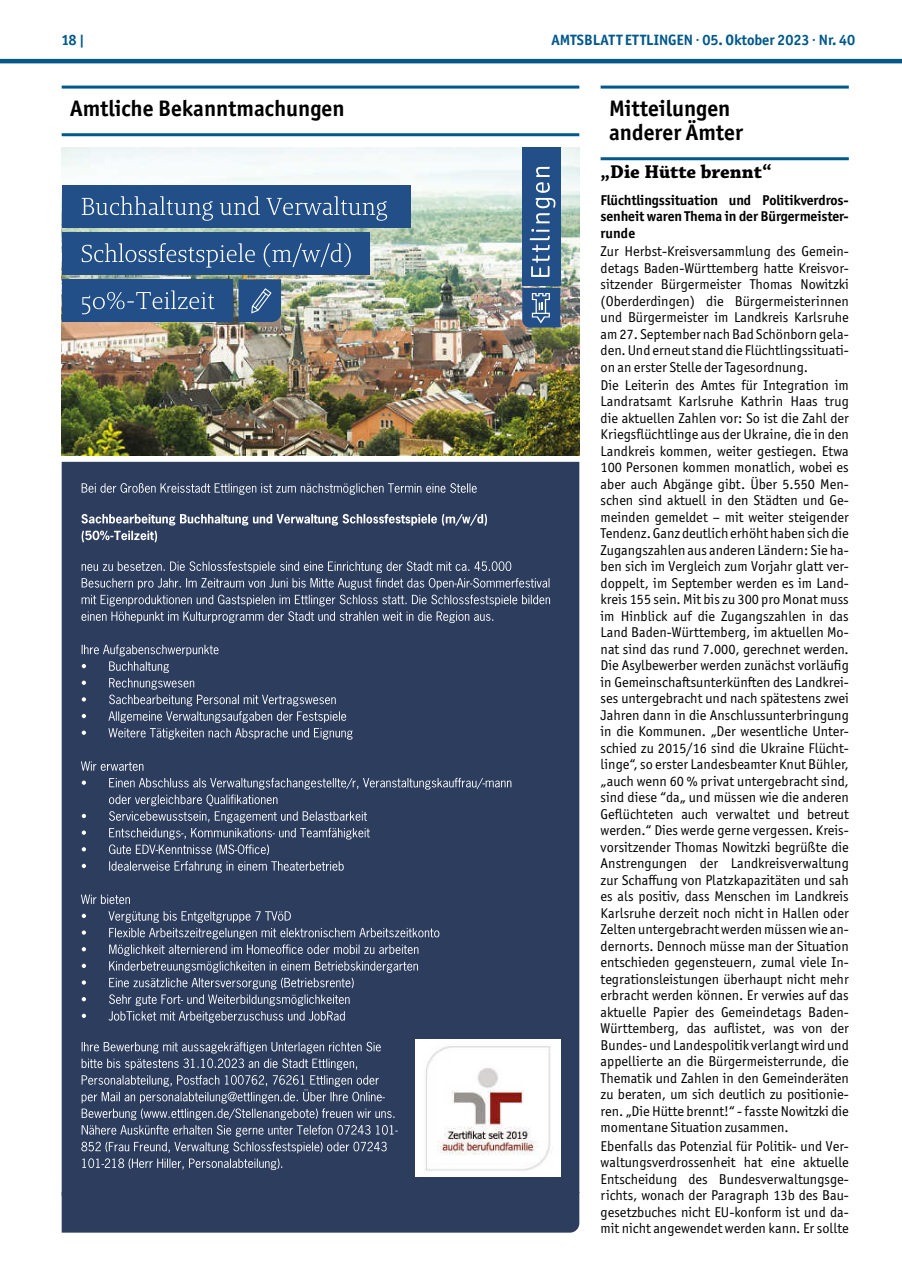
<style>
.page{position:relative;width:902px;height:1280px;background:#fff}
.page>*{position:absolute;margin:0;border:0;box-sizing:border-box;transform-origin:0 0}
.t1{font:700 22.5px/24px "Officina Sans ITC Pro";color:#000}
.t2{font:700 19.5px "Chaparral Pro";color:#000}
.t3{font:700 15px "Officina Sans ITC Pro";color:#00588b}
.t4{font:14.25px/16.5px "Officina Sans ITC Pro";color:#000;text-align:justify}
.t5{font:700 14.25px/16.5px "Officina Sans ITC Pro";letter-spacing:-.01em;color:#000;text-align:justify}
</style>
<div class="page">
<hr style="left:0;top:59px;width:901px;height:4px;background:#00588b">
<hr style="left:600px;top:86px;width:248px;height:3px;background:#00588b">
<hr style="left:600px;top:157px;width:248px;height:3px;background:#00588b">
<hr style="left:62px;top:86px;width:517px;height:3px;background:#00588b">
<hr style="left:62px;top:133px;width:517px;height:3px;background:#00588b">
<div style="left:62px;top:462px;width:517px;height:731px;background:#2d3d5d"></div>
<svg style="left:82px;top:483px;width:395px;height:12px"></svg>
<svg style="left:81px;top:514px;width:406px;height:28px"></svg>
<svg style="left:81px;top:561px;width:469px;height:62px"></svg>
<svg style="left:82px;top:645px;width:270px;height:95px"></svg>
<svg style="left:81px;top:761px;width:62px;height:10px"></svg>
<svg style="left:82px;top:778px;width:429px;height:77px"></svg>
<svg style="left:82px;top:861px;width:262px;height:12px"></svg>
<svg style="left:81px;top:895px;width:49px;height:9px"></svg>
<svg style="left:82px;top:911px;width:357px;height:112px"></svg>
<svg style="left:81px;top:1042px;width:316px;height:128px"></svg>
<img style="left:415px;top:1040px;width:145px;height:136px">
<img style="left:62px;top:148px;width:517px;height:307px">
<div style="left:62px;top:185px;width:348px;height:43px;background:#224f88"></div>
<svg style="left:82px;top:196px;width:305px;height:25px"></svg>
<div style="left:62px;top:232px;width:307px;height:43px;background:#224f88"></div>
<svg style="left:82px;top:243px;width:269px;height:25px"></svg>
<div style="left:62px;top:279px;width:170px;height:43px;background:#224f88"></div>
<svg style="left:82px;top:290px;width:132px;height:24px"></svg>
<svg style="left:238px;top:279px;width:43px;height:43px"></svg>
<div style="left:522px;top:148px;width:38px;height:138px;background:#224f88"></div>
<svg style="left:522px;top:288px;width:38px;height:39px"></svg>
<svg style="left:535px;top:167px;width:20px;height:56px"></svg>
<svg style="left:529px;top:229px;width:20px;height:48px"></svg>
<div style="left:62px;top:1193px;width:517px;height:43px;background:linear-gradient(to right,#fff,#fff)"></div>
<div style="left:62px;top:1193px;width:517px;height:39px;background:#2d3d5d"></div>
<p class="t3" style="left:62px;top:31px;width:25px">18 |</p>
<p class="t3" style="left:551px;top:31px;width:305px">AMTSBLATT ETTLINGEN · 05. Oktober 2023 · Nr. 40</p>
<h1 class="t1" style="left:70px;top:96px;width:276px">Amtliche Bekanntmachungen</h1>
<h1 class="t1" style="left:609px;top:96px;width:135px">Mitteilungen anderer Ämter</h1>
<h2 class="t2" style="left:600px;top:160px;width:172px">„Die Hütte brennt“</h2>
<p class="t5" style="left:600px;top:191px;width:250px">Flüchtlingssituation und Politikverdros&shy;senheit waren Thema in der Bürgermeister&shy;runde</p>
<p class="t4" style="left:600px;top:243px;width:250px">Zur Herbst-Kreisversammlung des Gemein&shy;detags Baden-Württemberg hatte Kreisvor&shy;sitzender Bürgermeister Thomas Nowitzki (Oberderdingen) die Bürgermeisterinnen und Bürgermeister im Landkreis Karlsruhe am 27. September nach Bad Schönborn gela&shy;den. Und erneut stand die Flüchtlingssituati&shy;on an erster Stelle der Tagesordnung.</p>
<p class="t4" style="left:600px;top:377px;width:250px">Die Leiterin des Amtes für Integration im Landratsamt Karlsruhe Kathrin Haas trug die aktuellen Zahlen vor: So ist die Zahl der Kriegsflüchtlinge aus der Ukraine, die in den Landkreis kommen, weiter gestiegen. Etwa 100 Personen kommen monatlich, wobei es aber auch Abgänge gibt. Über 5.550 Men&shy;schen sind aktuell in den Städten und Ge&shy;meinden gemeldet – mit weiter steigender Tendenz. Ganz deutlich erhöht haben sich die Zugangszahlen aus anderen Ländern: Sie ha&shy;ben sich im Vergleich zum Vorjahr glatt ver&shy;doppelt, im September werden es im Land&shy;kreis 155 sein. Mit bis zu 300 pro Monat muss im Hinblick auf die Zugangszahlen in das Land Baden-Württemberg, im aktuellen Mo&shy;nat sind das rund 7.000, gerechnet werden.<br>Die Asylbewerber werden zunächst vorläufig in Gemeinschaftsunterkünften des Landkrei&shy;ses untergebracht und nach spätestens zwei Jahren dann in die Anschlussunterbringung in die Kommunen. „Der wesentliche Unter&shy;schied zu 2015/16 sind die Ukraine Flücht&shy;linge“, so erster Landesbeamter Knut Bühler, „auch wenn 60 % privat untergebracht sind, sind diese “da„ und müssen wie die anderen Geflüchteten auch verwaltet und betreut werden.“ Dies werde gerne vergessen. Kreis&shy;vorsitzender Thomas Nowitzki begrüßte die Anstrengungen der Landkreisverwaltung zur Schaffung von Platzkapazitäten und sah es als positiv, dass Menschen im Landkreis Karlsruhe derzeit noch nicht in Hallen oder Zelten untergebracht werden müssen wie an&shy;dernorts. Dennoch müsse man der Situation entschieden gegensteuern, zumal viele In&shy;tegrationsleistungen überhaupt nicht mehr erbracht werden können. Er verwies auf das aktuelle Papier des Gemeindetags Baden-Württemberg, das auflistet, was von der Bundes- und Landespolitik verlangt wird und appellierte an die Bürgermeisterrunde, die Thematik und Zahlen in den Gemeinderäten zu beraten, um sich deutlich zu positionie&shy;ren. „Die Hütte brennt!“ - fasste Nowitzki die momentane Situation zusammen.</p>
<p class="t4" style="left:600px;top:1137px;width:250px">Ebenfalls das Potenzial für Politik- und Ver&shy;waltungsverdrossenheit hat eine aktuelle Entscheidung des Bundesverwaltungsge&shy;richts, wonach der Paragraph 13b des Bau&shy;gesetzbuches nicht EU-konform ist und da&shy;mit nicht angewendet werden kann. Er sollte</p>
</div>
